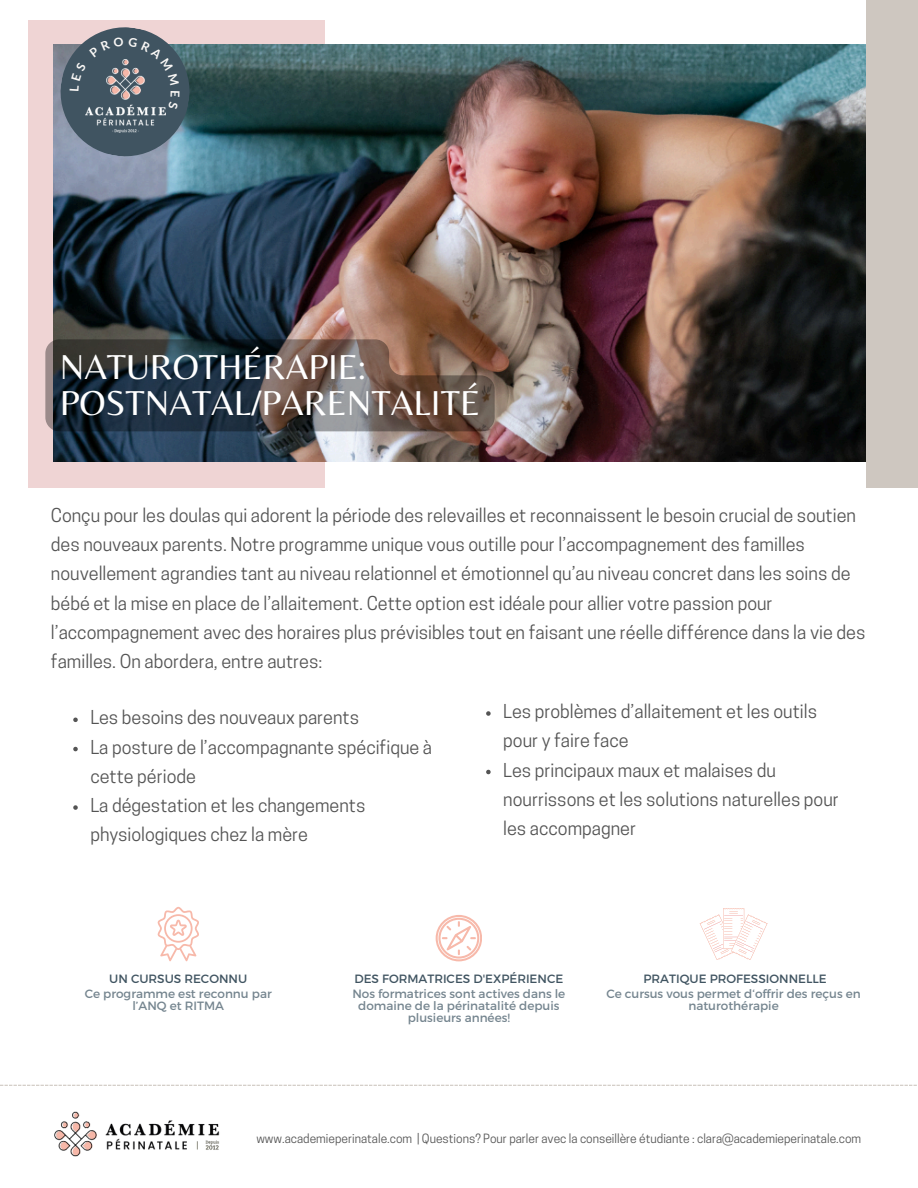
<style>
.page{position:relative;width:918px;height:1188px;background:#fff}
.page>*{position:absolute;margin:0;border:0;box-sizing:border-box;transform-origin:0 0}
.t1{font:36px/36px "Belleza";color:#fff}
.t2{font:18px/29.2px "Cooper Hewitt";color:#545454}
.t3{font:12px/12px "Montserrat";color:#75858f;text-align:center}
.t4{font:12px "Cooper Hewitt";color:#545454}
.t5{font:12px "Montserrat";color:#405461}
</style>
<div class="page">
<div style="left:28px;top:20px;width:297px;height:467px;background:#efd4d4"></div>
<img style="left:53px;top:44px;width:813px;height:418px">
<div style="left:866px;top:0;width:52px;height:487px;background:#cec7c0"></div>
<img style="left:54px;top:1111px;width:166px;height:46px">
<svg style="left:0;top:1085px;width:917px;height:1px"></svg>
<svg style="left:45px;top:339px;width:450px;height:92px;background:#4c4848"></svg>
<svg style="left:73px;top:718px;width:5px;height:4px"></svg>
<svg style="left:73px;top:747px;width:5px;height:4px"></svg>
<svg style="left:73px;top:805px;width:5px;height:5px"></svg>
<svg style="left:157px;top:907px;width:42px;height:54px"></svg>
<svg style="left:436px;top:915px;width:46px;height:46px"></svg>
<svg style="left:700px;top:908px;width:67px;height:52px"></svg>
<svg style="left:486px;top:711px;width:5px;height:5px"></svg>
<svg style="left:486px;top:770px;width:5px;height:4px"></svg>
<svg style="left:56px;top:27px;width:139px;height:134px;background:#61717d"></svg>
<h1 class="t1" style="left:60px;top:349px;width:422px">NATUROTHÉRAPIE:<br>POSTNATAL/PARENTALITÉ</h1>
<p class="t2" style="left:51px;top:503px;width:816px">Conçu pour les doulas qui adorent la période des relevailles et reconnaissent le besoin crucial de soutien des nouveaux parents. Notre programme unique vous outille pour l’accompagnement des familles nouvellement agrandies tant au niveau relationnel et émotionnel qu’au niveau concret dans les soins de bébé et la mise en place de l’allaitement. Cette option est idéale pour allier votre passion pour l’accompagnement avec des horaires plus prévisibles tout en faisant une réelle différence dans la vie des familles. On abordera, entre autres:</p>
<p class="t2" style="left:90px;top:705px;width:343px">Les besoins des nouveaux parents<br>La posture de l’accompagnante spécifique à cette période<br>La dégestation et les changements physiologiques chez la mère</p>
<p class="t2" style="left:503px;top:699px;width:337px">Les problèmes d’allaitement et les outils pour y faire face<br>Les principaux maux et malaises du nourrissons et les solutions naturelles pour les accompagner</p>
<p class="t5" style="left:109px;top:971px;width:139px">UN CURSUS RECONNU</p>
<p class="t3" style="left:85px;top:987px;width:189px">Ce programme est reconnu par l’ANQ et RITMA</p>
<p class="t5" style="left:354px;top:971px;width:210px">DES FORMATRICES D'EXPÉRIENCE</p>
<p class="t3" style="left:352px;top:987px;width:214px">Nos formatrices sont actives dans le domaine de la périnatalité depuis plusieurs années!</p>
<p class="t5" style="left:643px;top:971px;width:185px">PRATIQUE PROFESSIONNELLE</p>
<p class="t3" style="left:606px;top:987px;width:256px">Ce cursus vous permet d‘offrir des reçus en naturothérapie</p>
<p class="t4" style="left:256px;top:1134px;width:606px">www.academieperinatale.com | Questions? Pour parler avec la conseillère étudiante : clara@academieperinatale.com</p>
</div>
